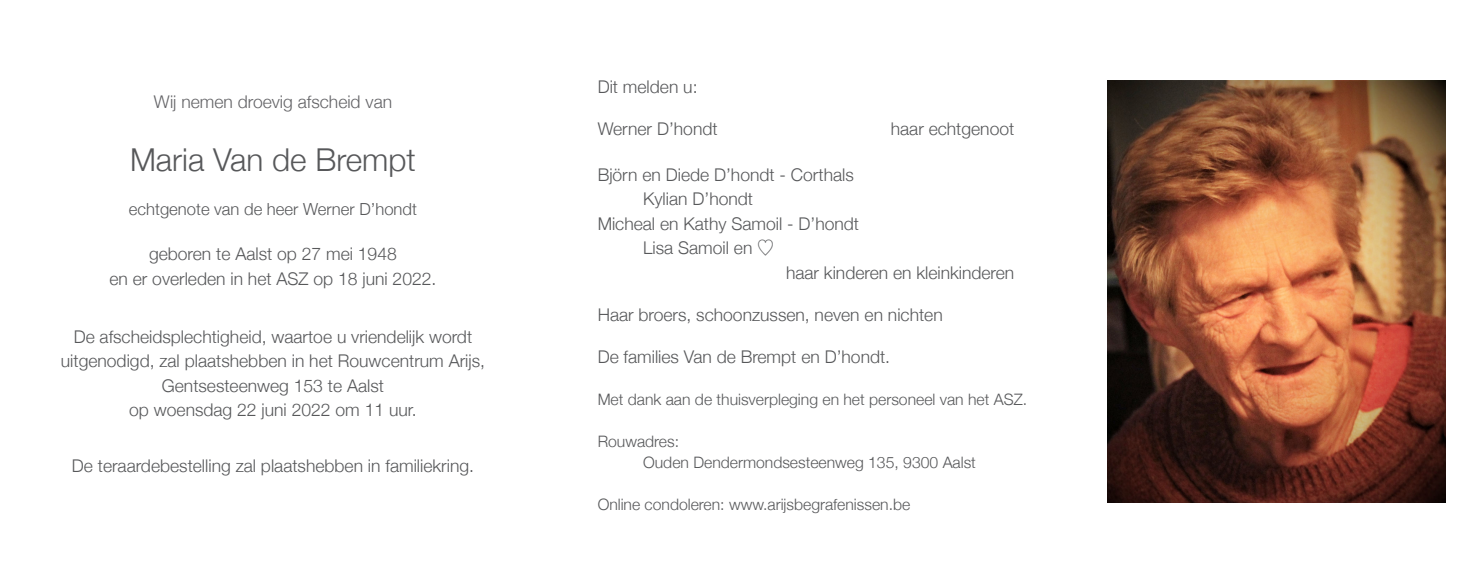
<style>
.page{position:relative;width:1464px;height:571px;background:#fff}
.page>*{position:absolute;margin:0;border:0;box-sizing:border-box;transform-origin:0 0}
.t1{font:300 31.5px "Helvetica Neue";color:#57585a}
.t2{font:300 17.5px "Helvetica Neue";color:#57585a}
.t3{font:300 17.5px "Helvetica Neue";color:#636366}
.t4{font:300 16.62px "Helvetica Neue";color:#57585a}
.t5{font:300 15.75px "Helvetica Neue";color:#57585a}
.s1{font-family:"Hira Kaku Pro N W3";font-weight:400}
</style>
<div class="page">
<img style="left:1107px;top:81px;width:338px;height:421px">
<p class="t3" style="left:154px;top:87px;width:240px">Wij nemen droevig afscheid van</p>
<p class="t1" style="left:130px;top:134px;width:287px">Maria Van de Brempt</p>
<p class="t4" style="left:129px;top:195px;width:289px">echtgenote van de heer Werner D’hondt</p>
<p class="t2" style="left:149px;top:240px;width:249px">geboren te Aalst op 27 mei 1948</p>
<p class="t2" style="left:109px;top:264px;width:328px">en er overleden in het ASZ op 18 juni 2022.</p>
<p class="t2" style="left:74px;top:322px;width:400px">De afscheidsplechtigheid, waartoe u vriendelijk wordt</p>
<p class="t2" style="left:61px;top:346px;width:425px">uitgenodigd, zal plaatshebben in het Rouwcentrum Arijs,</p>
<p class="t2" style="left:162px;top:371px;width:224px">Gentsesteenweg 153 te Aalst</p>
<p class="t2" style="left:129px;top:395px;width:289px">op woensdag 22 juni 2022 om 11 uur.</p>
<p class="t2" style="left:72px;top:451px;width:403px">De teraardebestelling zal plaatshebben in familiekring.</p>
<p class="t2" style="left:597px;top:73px;width:101px">Dit melden u:</p>
<p class="t2" style="left:597px;top:115px;width:121px">Werner D’hondt</p>
<p class="t2" style="left:890px;top:115px;width:125px">haar echtgenoot</p>
<p class="t2" style="left:597px;top:160px;width:258px">Björn en Diede D’hondt - Corthals</p>
<p class="t2" style="left:643px;top:185px;width:111px">Kylian D’hondt</p>
<p class="t2" style="left:597px;top:209px;width:263px">Micheal en Kathy Samoil - D’hondt</p>
<p class="t2" style="left:643px;top:234px;width:133px">Lisa Samoil en <span class="s1">♡</span></p>
<p class="t2" style="left:786px;top:258px;width:230px">haar kinderen en kleinkinderen</p>
<p class="t2" style="left:597px;top:300px;width:346px">Haar broers, schoonzussen, neven en nichten</p>
<p class="t2" style="left:597px;top:342px;width:294px">De families Van de Brempt en D’hondt.</p>
<p class="t5" style="left:597px;top:386px;width:431px">Met dank aan de thuisverpleging en het personeel van het ASZ.</p>
<p class="t5" style="left:597px;top:428px;width:83px">Rouwadres:</p>
<p class="t5" style="left:643px;top:449px;width:334px">Ouden Dendermondsesteenweg 135, 9300 Aalst</p>
<p class="t5" style="left:597px;top:491px;width:314px">Online condoleren: www.arijsbegrafenissen.be</p>
</div>
